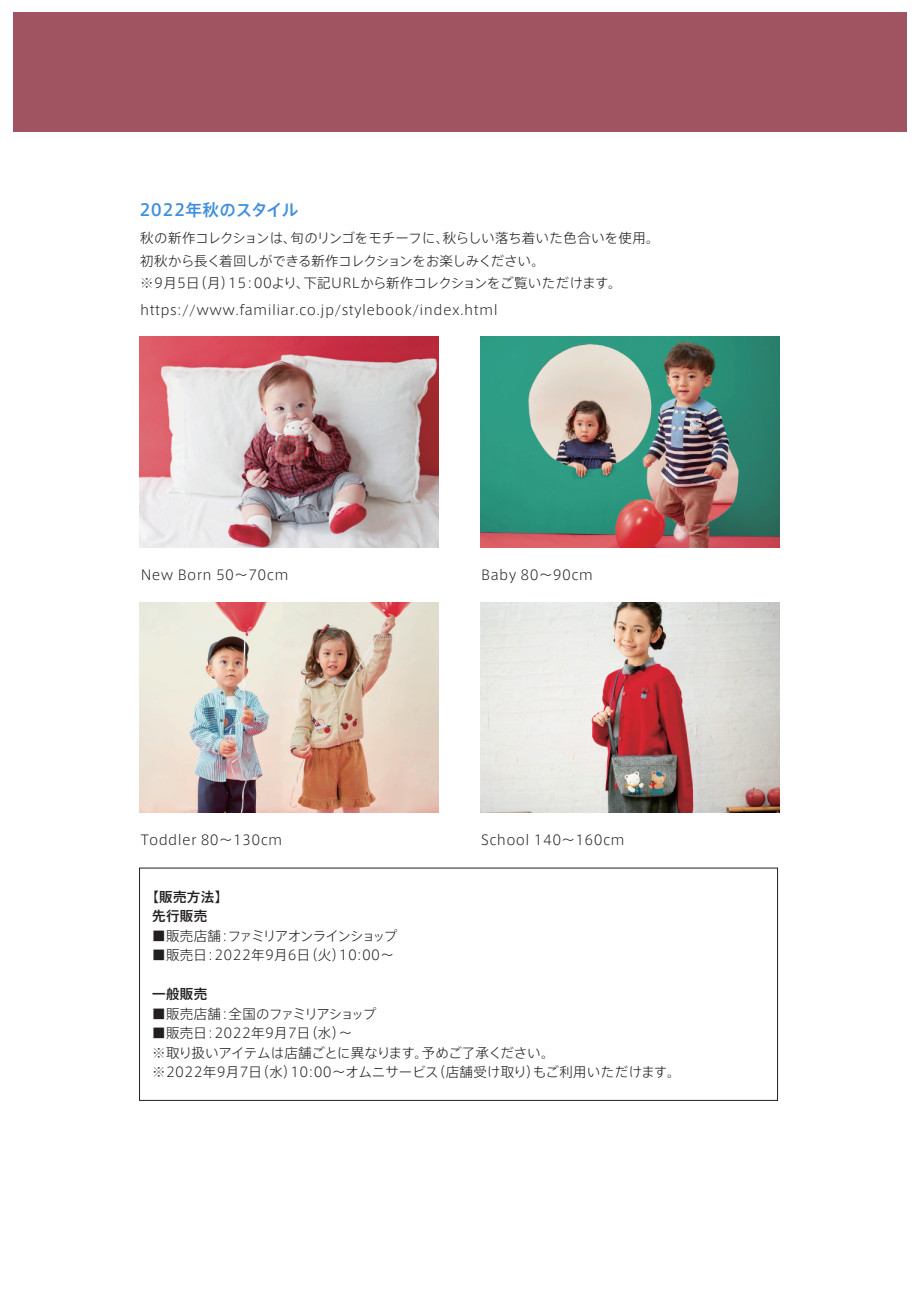
<style>
.page{position:relative;width:919px;height:1289px;background:#fff}
.page>*{position:absolute;margin:0;border:0;box-sizing:border-box;transform-origin:0 0}
.t1{font:500 16.5px "Axis Std";letter-spacing:.025em;color:#408fdc}
.t2{font:300 13.65px "Axis Std";letter-spacing:.025em;color:#231f20}
.t3{font:300 13.5px/22.5px "Axis Std";letter-spacing:.005em;color:#231f20}
.t4{font:300 13.5px "Axis Std";letter-spacing:.03em;color:#231f20}
.t5{font:300 13.5px "Axis Std";letter-spacing:-.085em;color:#231f20}
.t6{font:300 13.5px "Axis Std";letter-spacing:.025em;color:#231f20}
.t7{font:500 13.5px/19.5px "Axis Std";letter-spacing:.025em;color:#231f20}
</style>
<div class="page">
<div style="left:13px;top:13px;width:893px;height:119px;background:#a05360"></div>
<img style="left:139px;top:337px;width:299px;height:210px">
<img style="left:481px;top:337px;width:298px;height:210px">
<img style="left:139px;top:602px;width:299px;height:210px">
<img style="left:481px;top:602px;width:298px;height:210px">
<p class="t1" style="left:139px;top:197px;width:160px">2022年秋のスタイル</p>
<p class="t3" style="left:140px;top:226px;width:521px">秋の新作コレクションは、旬のリンゴをモチーフに、秋らしい落ち着いた色合いを使用。初秋から長く着回しができる新作コレクションをお楽しみください。<br>※9月5日（月）15：00より、下記URLから新作コレクションをご覧いただけます。</p>
<p class="t4" style="left:140px;top:300px;width:359px">https://www.familiar.co.jp/stylebook/index.html</p>
<p class="t2" style="left:141px;top:565px;width:149px">New Born 50～70cm</p>
<p class="t2" style="left:481px;top:565px;width:113px">Baby 80～90cm</p>
<p class="t2" style="left:141px;top:830px;width:143px">Toddler 80～130cm</p>
<p class="t2" style="left:481px;top:830px;width:145px">School 140～160cm</p>
<p class="t7" style="left:152px;top:886px;width:77px;text-indent:-7px">【販売方法】先行販売</p>
<p class="t5" style="left:152px;top:925px;width:247px">■販売店舗：ファミリアオンラインショップ</p>
<p class="t6" style="left:152px;top:945px;width:243px">■販売日：2022年9月6日（火）10:00～</p>
<p class="t7" style="left:152px;top:983px;width:57px">一般販売</p>
<p class="t5" style="left:152px;top:1003px;width:225px">■販売店舗：全国のファミリアショップ</p>
<p class="t3" style="left:152px;top:1022px;width:529px;line-height:19.5px">■販売日：2022年9月7日（水）～<br>※取り扱いアイテムは店舗ごとに異なります。予めご了承ください。<br>※2022年9月7日（水）10:00～オムニサービス（店舗受け取り）もご利用いただけます。</p>
</div>
